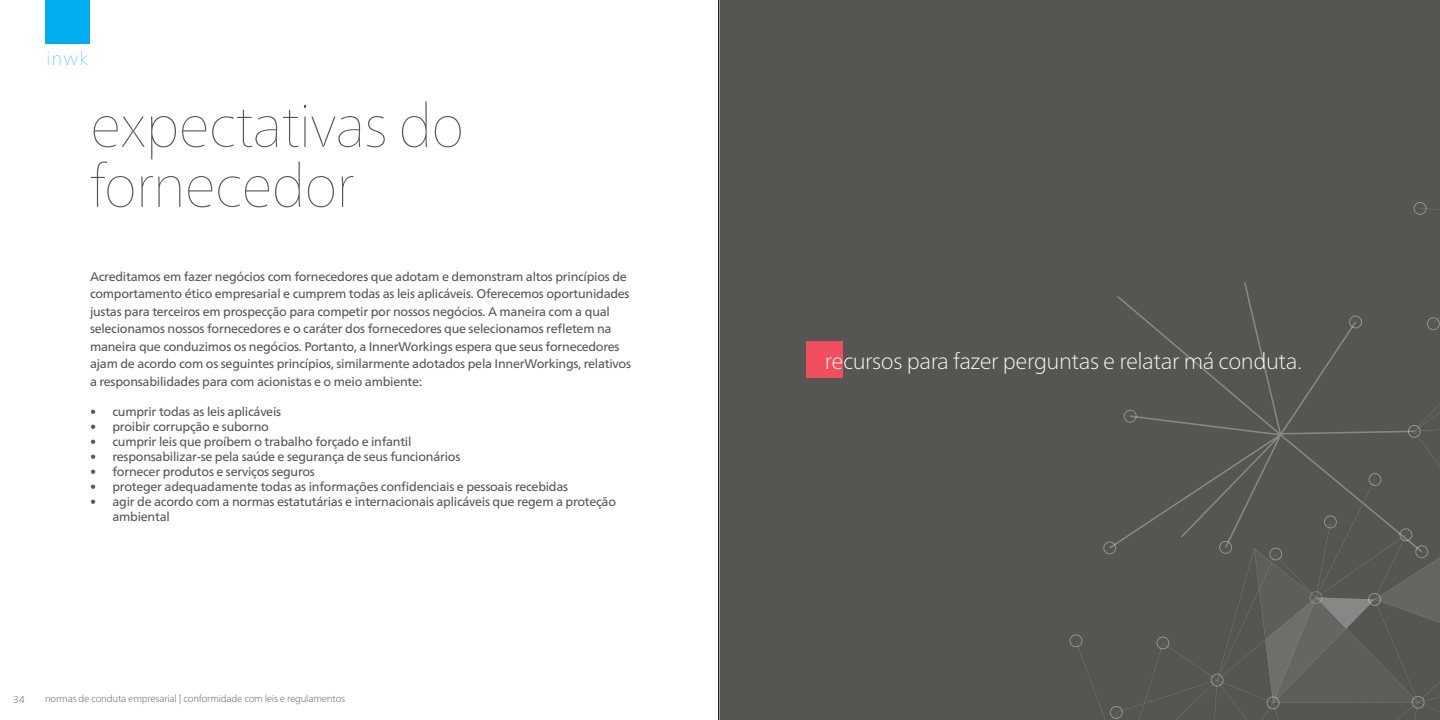
<style>
.page{position:relative;width:1440px;height:720px;background:#fff}
.page>*{position:absolute;margin:0;border:0;box-sizing:border-box;transform-origin:0 0}
.t1{font:200 60px/60px "Frutiger Neue LT Pro";letter-spacing:-.02em;color:#555552}
.t2{font:100 22.5px "Frutiger Neue LT Pro";letter-spacing:-.02em;color:#fff}
.t3{font:200 18.75px "Frutiger Neue LT Pro";color:#00aeef}
.t4{font:12.5px/17.5px "Frutiger Neue LT Pro";letter-spacing:-.02em;color:#555552}
.t5{font:100 10px "Frutiger Neue LT Pro";letter-spacing:-.02em;color:#555552}
</style>
<div class="page">
<div style="left:45px;top:0;width:45px;height:43px;background:#00aeef"></div>
<div style="left:720px;top:0;width:720px;height:720px;background:#555552"></div>
<svg style="left:1076px;top:207px;width:364px;height:513px"></svg>
<svg style="left:1408px;top:425px;width:13px;height:13px"></svg>
<svg style="left:1110px;top:706px;width:13px;height:13px"></svg>
<svg style="left:1211px;top:674px;width:13px;height:13px"></svg>
<svg style="left:1156px;top:637px;width:13px;height:12px"></svg>
<svg style="left:1070px;top:634px;width:12px;height:13px"></svg>
<svg style="left:1369px;top:473px;width:12px;height:13px"></svg>
<svg style="left:1414px;top:202px;width:12px;height:13px"></svg>
<svg style="left:1427px;top:317px;width:13px;height:13px"></svg>
<svg style="left:1219px;top:541px;width:13px;height:13px"></svg>
<svg style="left:1103px;top:541px;width:13px;height:13px"></svg>
<svg style="left:1124px;top:410px;width:13px;height:13px"></svg>
<svg style="left:1349px;top:316px;width:13px;height:12px"></svg>
<svg style="left:1254px;top:515px;width:186px;height:194px"></svg>
<div style="left:807px;top:342px;width:36px;height:36px;background:#f04e5e"></div>
<hr style="left:718px;top:0;width:1px;height:720px;background:#000">
<h3 class="t3" style="left:47px;top:48px;width:43px">inwk</h3>
<h1 class="t1" style="left:90px;top:95px;width:376px">expectativas do fornecedor</h1>
<p class="t4" style="left:90px;top:267px;width:543px">Acreditamos em fazer negócios com fornecedores que adotam e demonstram altos princípios de comportamento ético empresarial e cumprem todas as leis aplicáveis. Oferecemos oportunidades justas para terceiros em prospecção para competir por nossos negócios. A maneira com a qual selecionamos nossos fornecedores e o caráter dos fornecedores que selecionamos refletem na maneira que conduzimos os negócios. Portanto, a InnerWorkings espera que seus fornecedores ajam de acordo com os seguintes princípios, similarmente adotados pela InnerWorkings, relativos a responsabilidades para com acionistas e o meio ambiente:</p>
<p class="t4" style="left:90px;top:402px;width:193px">• cumprir todas as leis aplicáveis</p>
<p class="t4" style="left:90px;top:417px;width:180px">• proibir corrupção e suborno</p>
<p class="t4" style="left:90px;top:432px;width:323px">• cumprir leis que proíbem o trabalho forçado e infantil</p>
<p class="t4" style="left:90px;top:447px;width:372px">• responsabilizar-se pela saúde e segurança de seus funcionários</p>
<p class="t4" style="left:90px;top:462px;width:226px">• fornecer produtos e serviços seguros</p>
<p class="t4" style="left:90px;top:477px;width:480px">• proteger adequadamente todas as informações confidenciais e pessoais recebidas</p>
<p class="t4" style="left:112px;top:494px;width:505px;line-height:15px;text-indent:-22px">• agir de acordo com a normas estatutárias e internacionais aplicáveis que regem a proteção ambiental</p>
<p class="t5" style="left:13px;top:694px;width:13px">34</p>
<p class="t5" style="left:45px;top:693px;width:302px">normas de conduta empresarial | conformidade com leis e regulamentos</p>
<h2 class="t2" style="left:825px;top:347px;width:479px">recursos para fazer perguntas e relatar má conduta.</h2>
</div>
